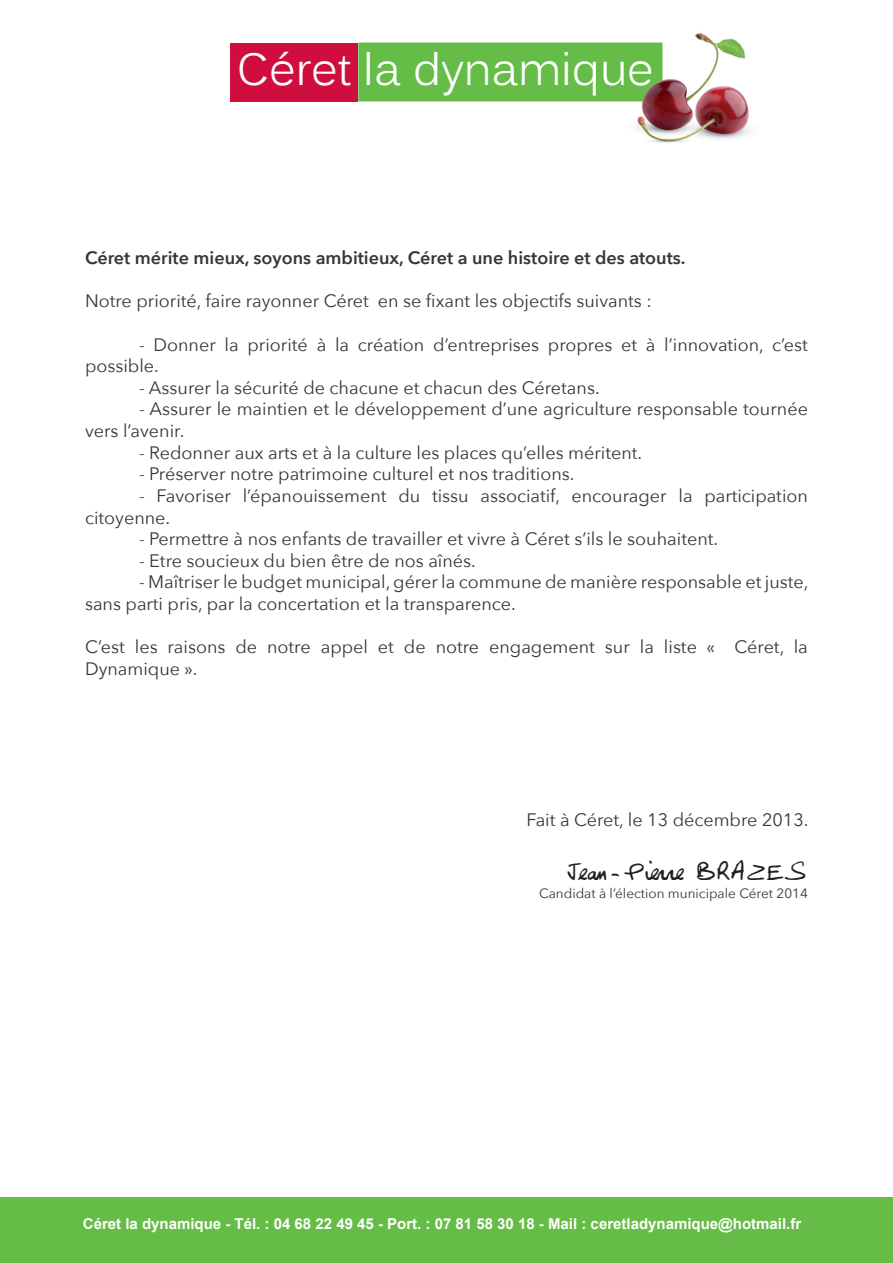
<style>
.page{position:relative;width:893px;height:1263px;background:#fff}
.page>*{position:absolute;margin:0;border:0;box-sizing:border-box;transform-origin:0 0}
.t1{font:45px "Kalinga";color:#fff}
.t2{font:27px "Georges";color:#231f20}
.t3{font:18px/21.6px "Avenir Next";color:#363539}
.t4{font:600 18px "Avenir Next";color:#363539}
.t5{font:700 15px "Arial";color:#fff}
.t6{font:13.5px "Avenir Next";color:#363539}
</style>
<div class="page">
<div style="left:0;top:1197px;width:893px;height:66px;background:#65bc46"></div>
<img style="left:610px;top:33px;width:140px;height:110px">
<div style="left:231px;top:43px;width:127px;height:58px;background:#cf0e3e"></div>
<div style="left:358px;top:43px;width:304px;height:58px;background:#65bc46"></div>
<h1 class="t1" style="left:237px;top:40px;width:419px">Céret la dynamique</h1>
<p class="t4" style="left:85px;top:243px;width:602px">Céret mérite mieux, soyons ambitieux, Céret a une histoire et des atouts.</p>
<p class="t3" style="left:85px;top:290px;width:568px">Notre priorité, faire rayonner Céret en se fixant les objectifs suivants :</p>
<p class="t3" style="left:85px;top:333px;width:724px;text-indent:54px">- Donner la priorité à la création d’entreprises propres et à l’innovation, c’est possible.</p>
<p class="t3" style="left:139px;top:376px;width:462px">- Assurer la sécurité de chacune et chacun des Céretans.</p>
<p class="t3" style="left:85px;top:398px;width:724px;text-indent:54px">- Assurer le maintien et le développement d’une agriculture responsable tournée vers l’avenir.</p>
<p class="t3" style="left:139px;top:441px;width:505px">- Redonner aux arts et à la culture les places qu’elles méritent.</p>
<p class="t3" style="left:139px;top:462px;width:437px">- Préserver notre patrimoine culturel et nos traditions.</p>
<p class="t3" style="left:85px;top:484px;width:724px;text-indent:54px">- Favoriser l’épanouissement du tissu associatif, encourager la participation citoyenne.</p>
<p class="t3" style="left:139px;top:527px;width:581px">- Permettre à nos enfants de travailler et vivre à Céret s’ils le souhaitent.</p>
<p class="t3" style="left:139px;top:549px;width:338px">- Etre soucieux du bien être de nos aînés.</p>
<p class="t3" style="left:85px;top:570px;width:725px;text-indent:54px">- Maîtriser le budget municipal, gérer la commune de manière responsable et juste, sans parti pris, par la concertation et la transparence.</p>
<p class="t3" style="left:85px;top:635px;width:724px">C’est les raisons de notre appel et de notre engagement sur la liste « Céret, la<br>Dynamique ».</p>
<p class="t3" style="left:526px;top:808px;width:284px">Fait à Céret, le 13 décembre 2013.</p>
<h2 class="t2" style="left:566px;top:855px;width:243px">Jean-Pierre BRAZES</h2>
<p class="t6" style="left:539px;top:882px;width:270px">Candidat à l’élection municipale Céret 2014</p>
<p class="t5" style="left:83px;top:1213px;width:720px">Céret la dynamique - Tél. : 04 68 22 49 45 - Port. : 07 81 58 30 18 - Mail : ceretladynamique@hotmail.fr</p>
</div>
